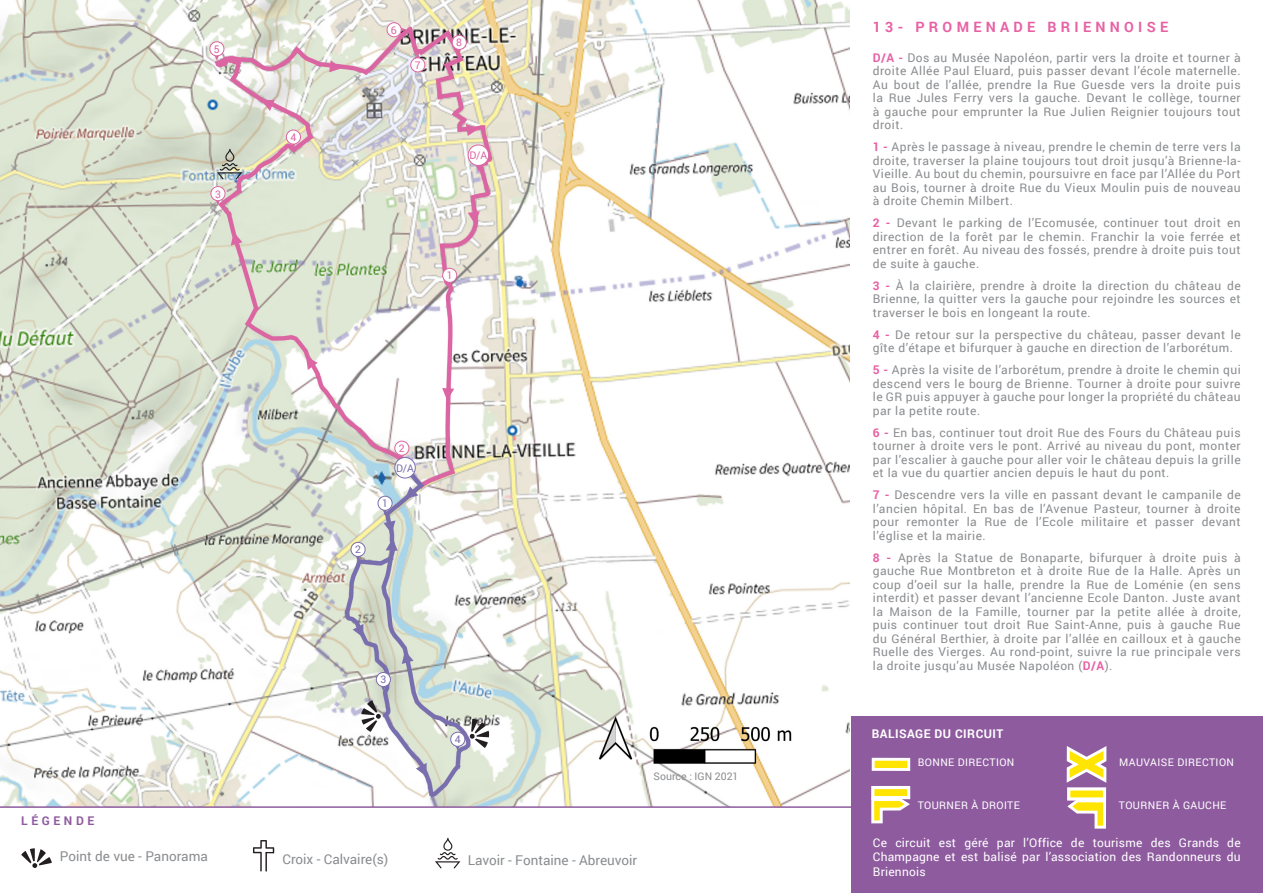
<style>
.page{position:relative;width:1263px;height:893px;background:#fff}
.page>*{position:absolute;margin:0;border:0;box-sizing:border-box;transform-origin:0 0}
.t1{font:700 14.25px "Roboto";letter-spacing:.3em;color:#e861a4}
.t2{font:13.5px "Roboto";color:#8a8c8f}
.t3{font:12px/13.5px "Roboto";letter-spacing:.04em;color:#8a8c8f;text-align:justify}
.t4{font:12px/14.4px "Roboto";letter-spacing:.02em;color:#fff;text-align:justify}
.t5{font:700 12px "Roboto";letter-spacing:.04em;color:#fff}
.t6{font:700 12px "Roboto";letter-spacing:.3em;color:#8e5b9f}
.t7{font:10.5px "Roboto";letter-spacing:.04em;color:#fff}
.t8{font:10.5px "Roboto";color:#8a8c8f}
.t9{font:10.5px "Roboto";color:#db66a3}
.t10{font:10.5px "Roboto";color:#7a6eae}
.s1{font-weight:700;color:#e861a4}
</style>
<div class="page">
<img style="left:0;top:0;width:849px;height:806px">
<svg style="left:473px;top:165px;width:11px;height:7px"></svg>
<div style="left:468px;top:145px;width:21px;height:20px;background:#fff;border-radius:50%"></div>
<div style="left:468px;top:145px;width:21px;height:21px;border:1px solid #db66a3;border-radius:50%"></div>
<svg style="left:443px;top:279px;width:12px;height:8px"></svg>
<div style="left:443px;top:268px;width:14px;height:14px;background:#fff;border-radius:50%"></div>
<div style="left:442px;top:268px;width:15px;height:15px;border:1px solid #db66a3;border-radius:50%"></div>
<svg style="left:396px;top:452px;width:11px;height:8px"></svg>
<div style="left:395px;top:441px;width:14px;height:14px;background:#fff;border-radius:50%"></div>
<div style="left:394px;top:441px;width:15px;height:15px;border:1px solid #db66a3;border-radius:50%"></div>
<svg style="left:287px;top:141px;width:12px;height:8px"></svg>
<div style="left:286px;top:130px;width:14px;height:14px;background:#fff;border-radius:50%"></div>
<div style="left:286px;top:130px;width:15px;height:14px;border:1px solid #db66a3;border-radius:50%"></div>
<svg style="left:212px;top:198px;width:11px;height:7px"></svg>
<div style="left:211px;top:187px;width:14px;height:14px;background:#fff;border-radius:50%"></div>
<div style="left:211px;top:186px;width:14px;height:15px;border:1px solid #db66a3;border-radius:50%"></div>
<svg style="left:399px;top:25px;width:7px;height:11px"></svg>
<div style="left:387px;top:23px;width:14px;height:14px;background:#fff;border-radius:50%"></div>
<div style="left:386px;top:22px;width:16px;height:15px;border:1px solid #db66a3;border-radius:50%"></div>
<svg style="left:412px;top:53px;width:12px;height:8px"></svg>
<div style="left:411px;top:58px;width:14px;height:14px;background:#fff;border-radius:50%"></div>
<div style="left:410px;top:57px;width:15px;height:15px;border:1px solid #db66a3;border-radius:50%"></div>
<svg style="left:211px;top:53px;width:11px;height:8px"></svg>
<div style="left:210px;top:42px;width:14px;height:14px;background:#fff;border-radius:50%"></div>
<div style="left:209px;top:41px;width:15px;height:15px;border:1px solid #db66a3;border-radius:50%"></div>
<svg style="left:453px;top:46px;width:12px;height:8px"></svg>
<div style="left:452px;top:35px;width:14px;height:14px;background:#fff;border-radius:50%"></div>
<div style="left:452px;top:35px;width:15px;height:15px;border:1px solid #db66a3;border-radius:50%"></div>
<div style="left:378px;top:496px;width:14px;height:14px;background:#fff;border-radius:50%"></div>
<div style="left:378px;top:496px;width:14px;height:15px;border:1px solid #7a6eae;border-radius:50%"></div>
<svg style="left:377px;top:684px;width:12px;height:7px"></svg>
<div style="left:376px;top:672px;width:14px;height:15px;background:#fff;border-radius:50%"></div>
<div style="left:376px;top:672px;width:15px;height:15px;border:1px solid #7a6eae;border-radius:50%"></div>
<div style="left:395px;top:457px;width:20px;height:21px;background:#fff;border-radius:50%"></div>
<div style="left:394px;top:457px;width:22px;height:21px;border:1px solid #7a6eae;border-radius:50%"></div>
<svg style="left:352px;top:554px;width:11px;height:7px"></svg>
<div style="left:351px;top:542px;width:14px;height:14px;background:#fff;border-radius:50%"></div>
<div style="left:351px;top:542px;width:14px;height:15px;border:1px solid #7a6eae;border-radius:50%"></div>
<svg style="left:452px;top:743px;width:11px;height:8px"></svg>
<div style="left:451px;top:732px;width:14px;height:14px;background:#fff;border-radius:50%"></div>
<div style="left:450px;top:732px;width:15px;height:15px;border:1px solid #7a6eae;border-radius:50%"></div>
<svg style="left:405px;top:486px;width:13px;height:13px"></svg>
<svg style="left:353px;top:624px;width:10px;height:14px"></svg>
<svg style="left:416px;top:763px;width:11px;height:14px"></svg>
<svg style="left:402px;top:651px;width:12px;height:13px"></svg>
<svg style="left:379px;top:501px;width:19px;height:50px"></svg>
<svg style="left:468px;top:211px;width:12px;height:13px"></svg>
<svg style="left:442px;top:388px;width:12px;height:12px"></svg>
<svg style="left:306px;top:356px;width:12px;height:14px"></svg>
<svg style="left:231px;top:232px;width:11px;height:14px"></svg>
<svg style="left:261px;top:100px;width:14px;height:11px"></svg>
<svg style="left:329px;top:60px;width:13px;height:12px"></svg>
<svg style="left:466px;top:124px;width:13px;height:12px"></svg>
<svg style="left:21px;top:848px;width:31px;height:20px"></svg>
<hr style="left:0;top:806px;width:863px;height:2px;background:#8e5b9f">
<svg style="left:361px;top:700px;width:20px;height:32px"></svg>
<svg style="left:469px;top:719px;width:20px;height:29px"></svg>
<hr style="left:265px;top:852px;width:2px;height:20px;background:#231f20">
<svg style="left:253px;top:840px;width:21px;height:31px"></svg>
<svg style="left:435px;top:838px;width:25px;height:30px"></svg>
<svg style="left:217px;top:149px;width:25px;height:30px"></svg>
<div style="left:851px;top:716px;width:412px;height:177px;background:#8e5b9f"></div>
<div style="left:873px;top:759px;width:36px;height:10px;background:#ffe501"></div>
<div style="left:872px;top:758px;width:38px;height:13px;border:3px solid #fff"></div>
<svg style="left:1066px;top:746px;width:41px;height:37px"></svg>
<svg style="left:1067px;top:798px;width:40px;height:31px"></svg>
<div style="left:1067px;top:787px;width:39px;height:14px;background:#ffe501;border:3px solid #fff"></div>
<svg style="left:871px;top:797px;width:40px;height:27px"></svg>
<div style="left:871px;top:786px;width:39px;height:13px;background:#ffe501;border:3px solid #fff"></div>
<p class="t9" style="left:214px;top:42px;width:7px">5</p>
<p class="t9" style="left:215px;top:186px;width:7px">3</p>
<p class="t9" style="left:290px;top:130px;width:7px">4</p>
<p class="t9" style="left:391px;top:23px;width:7px">6</p>
<p class="t9" style="left:415px;top:58px;width:7px">7</p>
<p class="t9" style="left:456px;top:35px;width:7px">8</p>
<p class="t9" style="left:469px;top:148px;width:20px">D/A</p>
<p class="t9" style="left:447px;top:268px;width:7px">1</p>
<p class="t6" style="left:21px;top:812px;width:75px">LÉGENDE</p>
<p class="t2" style="left:60px;top:847px;width:150px">Point de vue - Panorama</p>
<p class="t10" style="left:355px;top:542px;width:7px">2</p>
<p class="t10" style="left:382px;top:496px;width:7px">1</p>
<p class="t9" style="left:399px;top:441px;width:7px">2</p>
<p class="t10" style="left:396px;top:460px;width:20px">D/A</p>
<p class="t10" style="left:380px;top:672px;width:7px">3</p>
<p class="t10" style="left:455px;top:732px;width:7px">4</p>
<p class="t8" style="left:654px;top:768px;width:86px">Source : IGN 2021</p>
<p class="t2" style="left:282px;top:850px;width:107px">Croix - Calvaire(s)</p>
<p class="t2" style="left:468px;top:850px;width:171px">Lavoir - Fontaine - Abreuvoir</p>
<p class="t1" style="left:873px;top:17px;width:297px">13- PROMENADE BRIENNOISE</p>
<p class="t3" style="left:873px;top:50px;width:369px"><span class="s1">D/A -</span> Dos au Musée Napoléon, partir vers la droite et tourner à droite Allée Paul Eluard, puis passer devant l’école maternelle.<br>Au bout de l’allée, prendre la Rue Guesde vers la droite puis la Rue Jules Ferry vers la gauche. Devant le collège, tourner à gauche pour emprunter la Rue Julien Reignier toujours tout droit.</p>
<p class="t3" style="left:873px;top:140px;width:369px"><span class="s1">1 -</span> Après le passage à niveau, prendre le chemin de terre vers la droite, traverser la plaine toujours tout droit jusqu’à Brienne-la-Vieille. Au bout du chemin, poursuivre en face par l’Allée du Port au Bois, tourner à droite Rue du Vieux Moulin puis de nouveau à droite Chemin Milbert.</p>
<p class="t3" style="left:873px;top:216px;width:369px"><span class="s1">2 -</span> Devant le parking de l’Ecomusée, continuer tout droit en direction de la forêt par le chemin. Franchir la voie ferrée et entrer en forêt. Au niveau des fossés, prendre à droite puis tout de suite à gauche.</p>
<p class="t3" style="left:873px;top:278px;width:369px"><span class="s1">3 -</span> À la clairière, prendre à droite la direction du château de Brienne, la quitter vers la gauche pour rejoindre les sources et traverser le bois en longeant la route.</p>
<p class="t3" style="left:873px;top:327px;width:369px"><span class="s1">4 -</span> De retour sur la perspective du château, passer devant le gîte d’étape et bifurquer à gauche en direction de l’arborétum.</p>
<p class="t3" style="left:873px;top:363px;width:369px"><span class="s1">5 -</span> Après la visite de l’arborétum, prendre à droite le chemin qui descend vers le bourg de Brienne. Tourner à droite pour suivre le GR puis appuyer à gauche pour longer la propriété du château par la petite route.</p>
<p class="t3" style="left:873px;top:425px;width:369px"><span class="s1">6 -</span> En bas, continuer tout droit Rue des Fours du Château puis tourner à droite vers le pont. Arrivé au niveau du pont, monter par l’escalier à gauche pour aller voir le château depuis la grille et la vue du quartier ancien depuis le haut du pont.</p>
<p class="t3" style="left:873px;top:488px;width:369px"><span class="s1">7 -</span> Descendre vers la ville en passant devant le campanile de l’ancien hôpital. En bas de l’Avenue Pasteur, tourner à droite pour remonter la Rue de l’Ecole militaire et passer devant l’église et la mairie.</p>
<p class="t3" style="left:873px;top:550px;width:369px"><span class="s1">8 -</span> Après la Statue de Bonaparte, bifurquer à droite puis à gauche Rue Montbreton et à droite Rue de la Halle. Après un coup d’oeil sur la halle, prendre la Rue de Loménie (en sens interdit) et passer devant l’ancienne Ecole Danton. Juste avant la Maison de la Famille, tourner par la petite allée à droite, puis continuer tout droit Rue Saint-Anne, puis à gauche Rue du Général Berthier, à droite par l’allée en cailloux et à gauche Ruelle des Vierges. Au rond-point, suivre la rue principale vers la droite jusqu’au Musée Napoléon (<span class="s1">D/A</span>).</p>
<p class="t5" style="left:872px;top:725px;width:133px">BALISAGE DU CIRCUIT</p>
<p class="t7" style="left:918px;top:755px;width:98px">BONNE DIRECTION</p>
<p class="t7" style="left:1119px;top:755px;width:116px">MAUVAISE DIRECTION</p>
<p class="t7" style="left:918px;top:798px;width:104px">TOURNER À DROITE</p>
<p class="t7" style="left:1119px;top:798px;width:109px">TOURNER À GAUCHE</p>
<p class="t4" style="left:873px;top:835px;width:369px">Ce circuit est géré par l’Office de tourisme des Grands de Champagne et est balisé par l’association des Randonneurs du Briennois</p>
</div>
